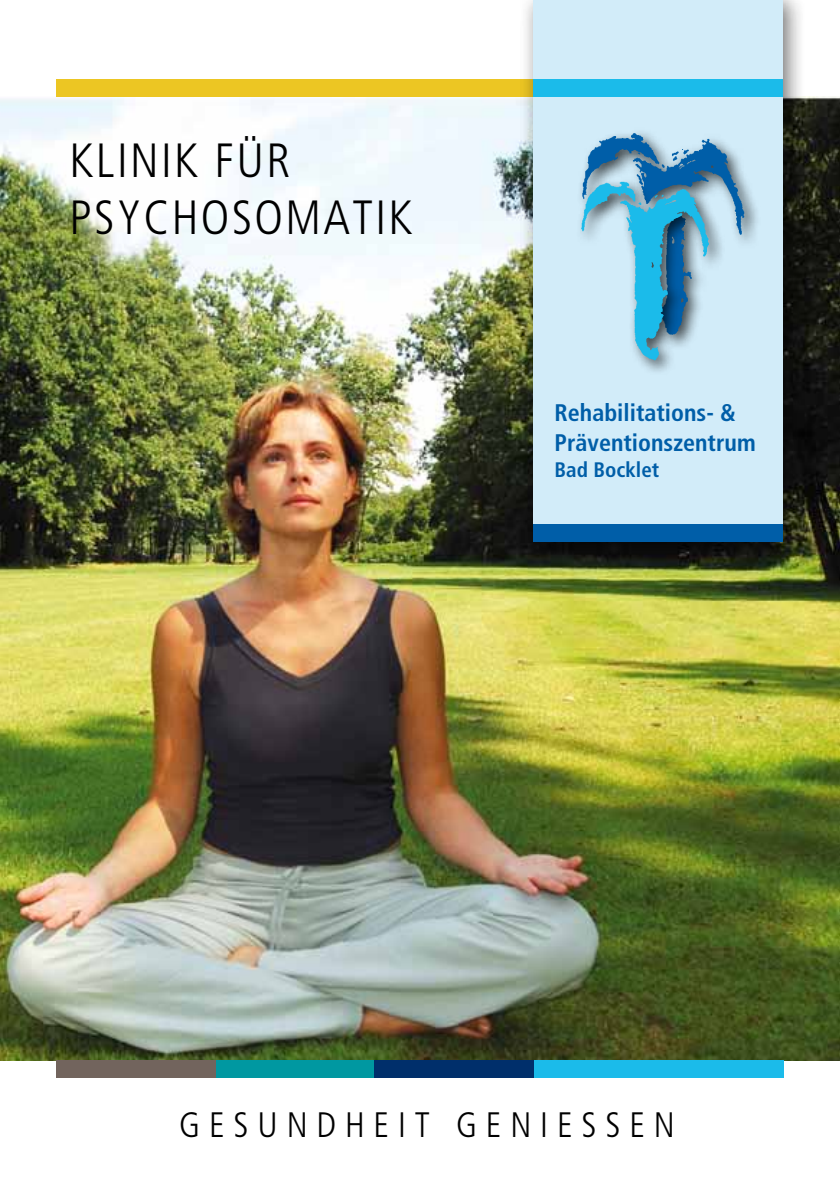
<style>
.page{position:relative;width:840px;height:1191px;background:#fff}
.page>*{position:absolute;margin:0;border:0;box-sizing:border-box;transform-origin:0 0}
.t1{font:300 condensed 48px/57.6px "Frutiger";letter-spacing:.05em;color:#000}
.t2{font:300 condensed 35.4px "Frutiger";letter-spacing:.25em;color:#000}
.t3{font:700 condensed 24px/30px "Frutiger";color:#005ea8}
.t4{font:700 condensed 21px "Frutiger";color:#005ea8}
</style>
<div class="page">
<img style="left:0;top:96px;width:839px;height:964px">
<div style="left:216px;top:1060px;width:158px;height:17px;background:#0098a1"></div>
<div style="left:374px;top:1060px;width:159px;height:17px;background:#002f6b"></div>
<div style="left:57px;top:1060px;width:159px;height:17px;background:#72645d"></div>
<div style="left:533px;top:1060px;width:249px;height:17px;background:#1bbbea"></div>
<div style="left:57px;top:79px;width:725px;height:17px;background:#ecc623"></div>
<div style="left:517px;top:0;width:287px;height:563px;background:#000;opacity:.55"></div>
<div style="left:533px;top:0;width:249px;height:541px;background:#d2ecf9"></div>
<div style="left:533px;top:79px;width:249px;height:17px;background:#1bbbea"></div>
<div style="left:533px;top:524px;width:249px;height:17px;background:#005ea8"></div>
<img style="left:585px;top:132px;width:156px;height:35px">
<div style="left:574px;top:176px;width:150px;height:200px;background:#000;opacity:.7"></div>
<img style="left:574px;top:167px;width:183px;height:198px">
<h1 class="t1" style="left:69px;top:132px;width:340px">KLINIK FÜR<br>PSYCHOSOMATIK</h1>
<p class="t3" style="left:554px;top:397px;width:202px">Rehabilitations- &amp;<br>Präventionszentrum</p>
<p class="t4" style="left:554px;top:457px;width:106px">Bad Bocklet</p>
<h2 class="t2" style="left:179px;top:1104px;width:497px">GESUNDHEIT G ENIESS EN</h2>
</div>
